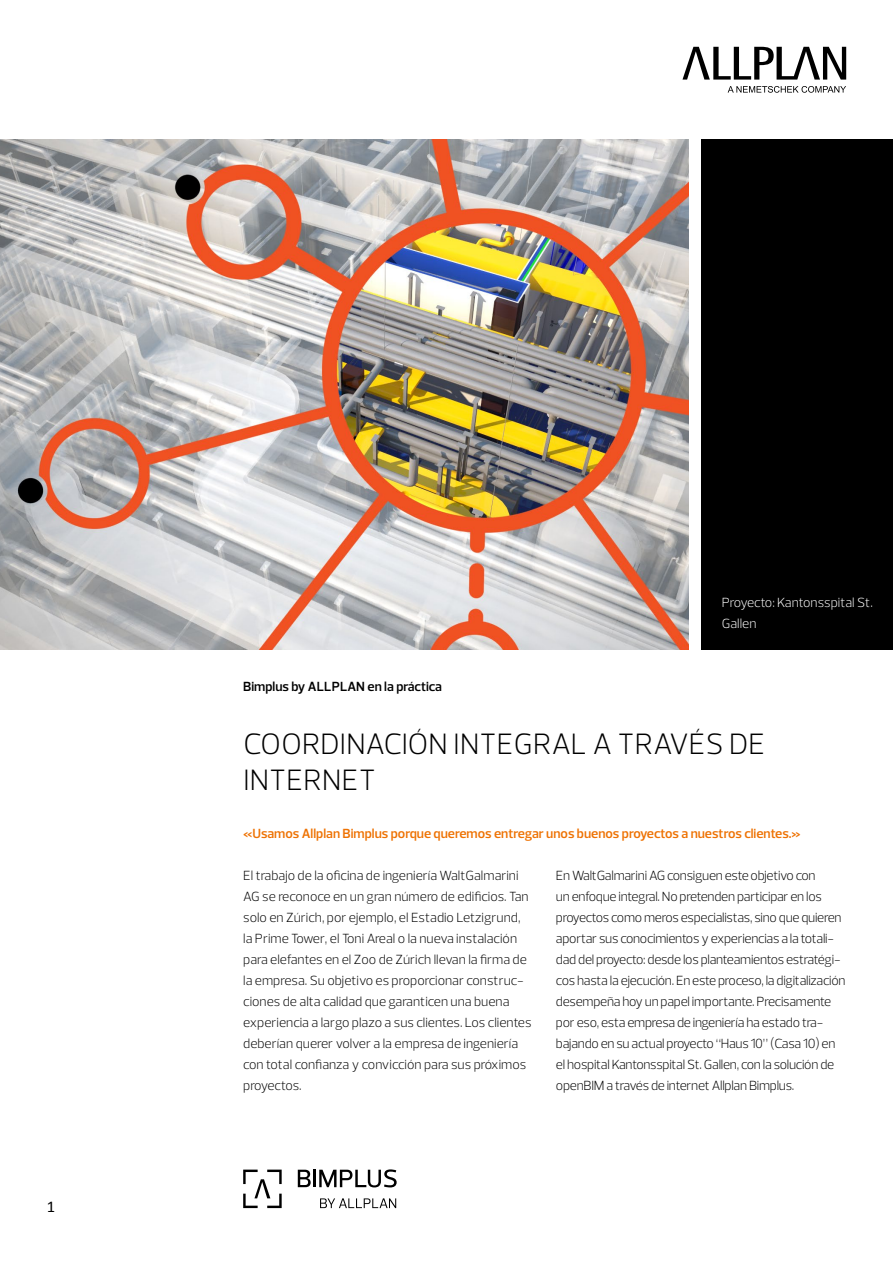
<style>
.page{position:relative;width:893px;height:1263px;background:#fff}
.page>*{position:absolute;margin:0;border:0;box-sizing:border-box;transform-origin:0 0}
.t1{font:300 30px/36px "Prelo";letter-spacing:.015em;color:#000}
.t2{font:16.5px "Calibri";color:#000}
.t3{font:300 13.5px/21px "Prelo";letter-spacing:-.02em;color:#000}
.t4{font:300 13.5px/21px "Prelo";color:#000}
.t5{font:600 13.5px "Prelo";color:#ee7203}
.t6{font:300 13.5px/21px "Prelo";color:#fff}
.t7{font:600 13.5px "Prelo";color:#000}
</style>
<div class="page">
<svg style="left:682px;top:47px;width:164px;height:33px"></svg>
<svg style="left:728px;top:86px;width:118px;height:7px"></svg>
<div style="left:702px;top:139px;width:191px;height:510px;background:#000"></div>
<img style="left:0;top:139px;width:689px;height:510px">
<svg style="left:243px;top:1169px;width:39px;height:39px"></svg>
<svg style="left:320px;top:1198px;width:76px;height:10px"></svg>
<svg style="left:298px;top:1170px;width:13px;height:17px"></svg>
<hr style="left:313px;top:1170px;width:3px;height:17px;background:#000">
<svg style="left:319px;top:1169px;width:78px;height:18px"></svg>
<p class="t2" style="left:47px;top:1197px;width:10px">1</p>
<p class="t7" style="left:243px;top:678px;width:200px">Bimplus by Allplan en la práctica</p>
<p class="t6" style="left:722px;top:592px;width:152px">Proyecto: Kantonsspital St.<br>Gallen</p>
<h1 class="t1" style="left:243px;top:726px;width:523px">COORDINACIÓN INTEGRAL A TRAVÉS DE<br>INTERNET</h1>
<p class="t5" style="left:243px;top:825px;width:559px">«Usamos Allplan Bimplus porque queremos entregar unos buenos proyectos a nuestros clientes.»</p>
<p class="t4" style="left:243px;top:865px;width:290px">El trabajo de la oficina de ingeniería WaltGalmarini AG se reconoce en un gran número de edificios. Tan solo en Zúrich, por ejemplo, el Estadio Letzigrund, la Prime Tower, el Toni Areal o la nueva instalación para elefantes en el Zoo de Zúrich llevan la firma de la empresa. Su objetivo es proporcionar construc&shy;ciones de alta calidad que garanticen una buena experiencia a largo plazo a sus clientes. Los clientes deberían querer volver a la empresa de ingeniería con total confianza y convicción para sus próximos proyectos.</p>
<p class="t3" style="left:556px;top:865px;width:291px">En WaltGalmarini AG consiguen este objetivo con<br>un enfoque integral. No pretenden participar en los proyectos como meros especialistas, sino que quieren aportar sus conocimientos y experiencias a la totali&shy;dad del proyecto: desde los planteamientos estratégi&shy;cos hasta la ejecución. En este proceso, la digitalización desempeña hoy un papel importante. Precisamente por eso, esta empresa de ingeniería ha estado tra&shy;bajando en su actual proyecto “Haus 10” (Casa 10) en el hospital Kantonsspital St. Gallen, con la solución de openBIM a través de internet Allplan Bimplus.</p>
</div>
